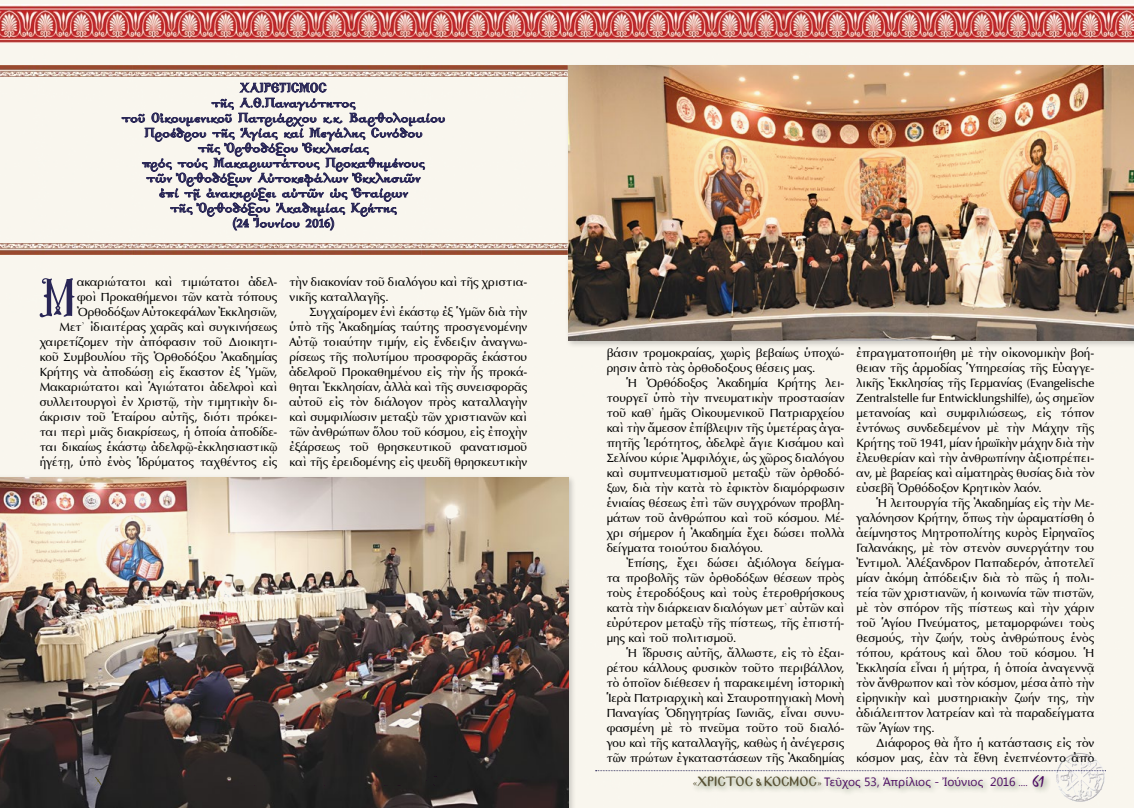
<style>
.page{position:relative;width:1134px;height:808px;background:#f9f6ee}
.page>*{position:absolute;margin:0;border:0;box-sizing:border-box;transform-origin:0 0}
.t1{font:50px "Mg Agia Sofia UC Normal";color:#292656}
.t2{font:700 14px/15px "Genesis";letter-spacing:.015em;color:#292656;text-align:center}
.t3{font:12px/15px "SK Optima Pol Uni W";color:#000;text-align:justify}
.t4{font:12px "Segoe UI";color:#4d0c62}
.s1{font-family:"Minion Pro";font-size:10px;color:#585134}
.s2{font-family:"Mg Byzantine UC Pol Normal";font-size:11.7px;color:#585134}
.s3{font-family:"Minion Pro";font-size:10px}
.s4{font-family:"Mistral";font-size:16px}
</style>
<div class="page">
<img style="left:0;top:4px;width:1134px;height:38px">
<svg style="left:121px;top:78px;width:324px;height:153px;background:#d3d0d2"></svg>
<img style="left:0;top:243px;width:565px;height:12px">
<img style="left:0;top:65px;width:565px;height:12px">
<div style="left:0;top:475px;width:577px;height:333px;background:#000;opacity:.2"></div>
<img style="left:0;top:477px;width:568px;height:331px">
<div style="left:565px;top:63px;width:569px;height:286px;background:#000;opacity:.2"></div>
<img style="left:568px;top:65px;width:566px;height:275px">
<p class="t2" style="left:122px;top:81px;width:325px">ΧΑΙΡΕΤΙΣΜΟΣ<br>τῆς Α.Θ.Παναγιότητος<br>τοῦ Οἰκουμενικοῦ Πατριάρχου κ.κ. Βαρθολομαίου<br>Προέδρου τῆς Ἁγίας καί Μεγάλης Συνόδου<br>τῆς Ὀρθοδόξου Ἐκκλησίας<br>πρός τούς Μακαριωτάτους Προκαθημένους<br>τῶν Ὀρθοδόξων Αὐτοκεφάλων Ἐκκλησιῶν<br>ἐπί τῇ ἀνακηρύξει αὐτῶν ὡς Ἑταίρων<br>τῆς Ὀρθοδόξου Ἀκαδημίας Κρήτης<br>(24 Ἰουνίου 2016)</p>
<p class="t3" style="left:40px;top:274px;width:239px;text-align:right">ακαριώτατοι καὶ τιμιώτατοι ἀδελ-<br>φοὶ Προκαθήμενοι τῶν κατὰ τόπους Ὀρθοδόξων Αὐτοκεφάλων Ἐκκλησιῶν,<br>Μετ᾿ ἰδιαιτέρας χαρᾶς καὶ συγκινήσεως χαιρετίζομεν τὴν ἀπόφασιν τοῦ Διοικητι&shy;κοῦ Συμβουλίου τῆς Ὀρθοδόξου Ἀκαδημίας Κρήτης νὰ ἀποδώσῃ εἰς ἕκαστον ἐξ Ὑμῶν, Μακαριώτατοι καὶ Ἁγιώτατοι ἀδελφοὶ καὶ συλλειτουργοὶ ἐν Χριστῷ, τὴν τιμητικὴν δι&shy;άκρισιν τοῦ Ἑταίρου αὐτῆς, διότι πρόκει&shy;ται περὶ μιᾶς διακρίσεως, ἡ ὁποία ἀποδίδε&shy;ται δικαίως ἑκάστῳ ἀδελφῷ-ἐκκλησιαστικῷ ἡγέτῃ, ὑπὸ ἑνὸς Ἱδρύματος ταχθέντος εἰς</p>
<p class="t3" style="left:289px;top:274px;width:239px">τὴν διακονίαν τοῦ διαλόγου καὶ τῆς χριστια&shy;νικῆς καταλλαγῆς.</p>
<h1 class="t1" style="left:40px;top:276px;width:38px">Μ</h1>
<p class="t3" style="left:289px;top:304px;width:239px;text-indent:20px">Συγχαίρομεν ἑνὶ ἑκάστῳ ἐξ Ὑμῶν διὰ τὴν ὑπὸ τῆς Ἀκαδημίας ταύτης προσγενομένην Αὐτῷ τοιαύτην τιμήν, εἰς ἔνδειξιν ἀναγνω&shy;ρίσεως τῆς πολυτίμου προσφορᾶς ἑκάστου ἀδελφοῦ Προκαθημένου εἰς τὴν ἧς προκά&shy;θηται Ἐκκλησίαν, ἀλλὰ καὶ τῆς συνεισφορᾶς αὐτοῦ εἰς τὸν διάλογον πρὸς καταλλαγὴν καὶ συμφιλίωσιν μεταξὺ τῶν χριστιανῶν καὶ τῶν ἀνθρώπων ὅλου τοῦ κόσμου, εἰς ἐποχὴν ἐξάρσεως τοῦ θρησκευτικοῦ φανατισμοῦ καὶ τῆς ἐρειδομένης εἰς ψευδῆ θρησκευτικὴν</p>
<p class="t3" style="left:607px;top:345px;width:239px">βάσιν τρομοκραίας, χωρὶς βεβαίως ὑποχώ&shy;ρησιν ἀπὸ τὰς ὀρθοδοξους θέσεις μας.</p>
<p class="t3" style="left:607px;top:375px;width:239px;text-indent:20px">Ἡ Ὀρθόδοξος Ἀκαδημία Κρήτης λει&shy;τουργεῖ ὑπὸ τὴν πνευματικὴν προστασίαν τοῦ καθ᾿ ἡμᾶς Οἰκουμενικοῦ Πατριαρχείου καὶ τὴν ἄμεσον ἐπίβλεψιν τῆς ὑμετέρας ἀγα&shy;πητῆς Ἱερότητος, ἀδελφὲ ἅγιε Κισάμου καὶ Σελίνου κύριε Ἀμφιλόχιε, ὡς χῶρος διαλόγου καὶ συμπνευματισμοῦ μεταξὺ τῶν ὀρθοδό&shy;ξων, διὰ τὴν κατὰ τὸ ἐφικτὸν διαμόρφωσιν ἑνιαίας θέσεως ἐπὶ τῶν συγχρόνων προβλη&shy;μάτων τοῦ ἀνθρώπου καὶ τοῦ κόσμου. Μέ&shy;χρι σήμερον ἡ Ἀκαδημία ἔχει δώσει πολλὰ δείγματα τοιούτου διαλόγου.</p>
<p class="t3" style="left:607px;top:555px;width:239px;text-indent:20px">Ἐπίσης, ἔχει δώσει ἀξιόλογα δείγμα&shy;τα προβολῆς τῶν ὀρθοδόξων θέσεων πρὸς τοὺς ἑτεροδόξους καὶ τοὺς ἑτεροθρήσκους κατὰ τὴν διάρκειαν διαλόγων μετ᾿ αὐτῶν καὶ εὐρύτερον μεταξὺ τῆς πίστεως, τῆς ἐπιστή&shy;μης καὶ τοῦ πολιτισμοῦ.</p>
<p class="t3" style="left:607px;top:645px;width:239px;text-indent:20px">Ἡ ἵδρυσις αὐτῆς, ἄλλωστε, εἰς τὸ ἐξαι&shy;ρέτου κάλλους φυσικὸν τοῦτο περιβάλλον, τὸ ὁποῖον διέθεσεν ἡ παρακειμένη ἱστορικὴ Ἱερὰ Πατριαρχικὴ καὶ Σταυροπηγιακὴ Μονὴ Παναγίας Ὁδηγητρίας Γωνιᾶς, εἶναι συνυ&shy;φασμένη μὲ τὸ πνεῦμα τοῦτο τοῦ διαλό&shy;γου καὶ τῆς καταλλαγῆς, καθὼς ἡ ἀνέγερσις τῶν πρώτων ἐγκαταστάσεων τῆς Ἀκαδημίας</p>
<p class="t3" style="left:856px;top:345px;width:239px">ἐπραγματοποιήθη μὲ τὴν οἰκονομικὴν βοή&shy;θειαν τῆς ἁρμοδίας Ὑπηρεσίας τῆς Εὐαγγε&shy;λικῆς Ἐκκλησίας τῆς Γερμανίας (Evangelische Zentralstelle fur Entwicklungshilfe), ὡς σημεῖον μετανοίας καὶ συμφιλιώσεως, εἰς τόπον ἐντόνως συνδεδεμένον μὲ τὴν Μάχην τῆς Κρήτης τοῦ 1941, μίαν ἡρωϊκὴν μάχην διὰ τὴν ἐλευθερίαν καὶ τὴν ἀνθρωπίνην ἀξιοπρέπει&shy;αν, μὲ βαρείας καὶ αἱματηρὰς θυσίας διὰ τὸν εὐσεβῆ Ὀρθόδοξον Κρητικὸν λαόν.</p>
<p class="t3" style="left:856px;top:495px;width:239px;text-indent:20px">Ἡ λειτουργία τῆς Ἀκαδημίας εἰς τὴν Με&shy;γαλόνησον Κρήτην, ὅπως τὴν ὡραματίσθη ὁ ἀείμνηστος Μητροπολίτης κυρὸς Εἰρηναῖος Γαλανάκης, μὲ τὸν στενὸν συνεργάτην του Ἐντιμολ. Ἀλέξανδρον Παπαδερόν, ἀποτελεῖ μίαν ἀκόμη ἀπόδειξιν διὰ τὸ πῶς ἡ πολι&shy;τεία τῶν χριστιανῶν, ἡ κοινωνία τῶν πιστῶν, μὲ τὸν σπόρον τῆς πίστεως καὶ τὴν χάριν τοῦ Ἁγίου Πνεύματος, μεταμορφώνει τοὺς θεσμούς, τὴν ζωήν, τοὺς ἀνθρώπους ἑνὸς τόπου, κράτους καὶ ὅλου τοῦ κόσμου. Ἡ Ἐκκλησία εἶναι ἡ μήτρα, ἡ ὁποία ἀναγεννᾷ τὸν ἄνθρωπον καὶ τὸν κόσμον, μέσα ἀπὸ τὴν εἰρηνικὴν καὶ μυστηριακὴν ζωήν της, τὴν ἀδιάλειπτον λατρείαν καὶ τὰ παραδείγματα τῶν Ἁγίων της.</p>
<p class="t3" style="left:856px;top:735px;width:239px;text-align:right">Διάφορος θὰ ἦτο ἡ κατάστασις εἰς τὸν κόσμον μας, ἐὰν τὰ ἔθνη ἐνεπνέοντο ἀπὸ</p>
<p class="t4" style="left:693px;top:773px;width:353px"><span class="s1">«</span><span class="s2">ΧΡΙΣΤΟΣ &amp; ΚΟΣΜΟΣ</span><span class="s1">»</span> Τεῦχος 53, Ἀπρίλιος - Ἰούνιος 2016 <span class="s3">....</span> <span class="s4">61</span></p>
</div>
